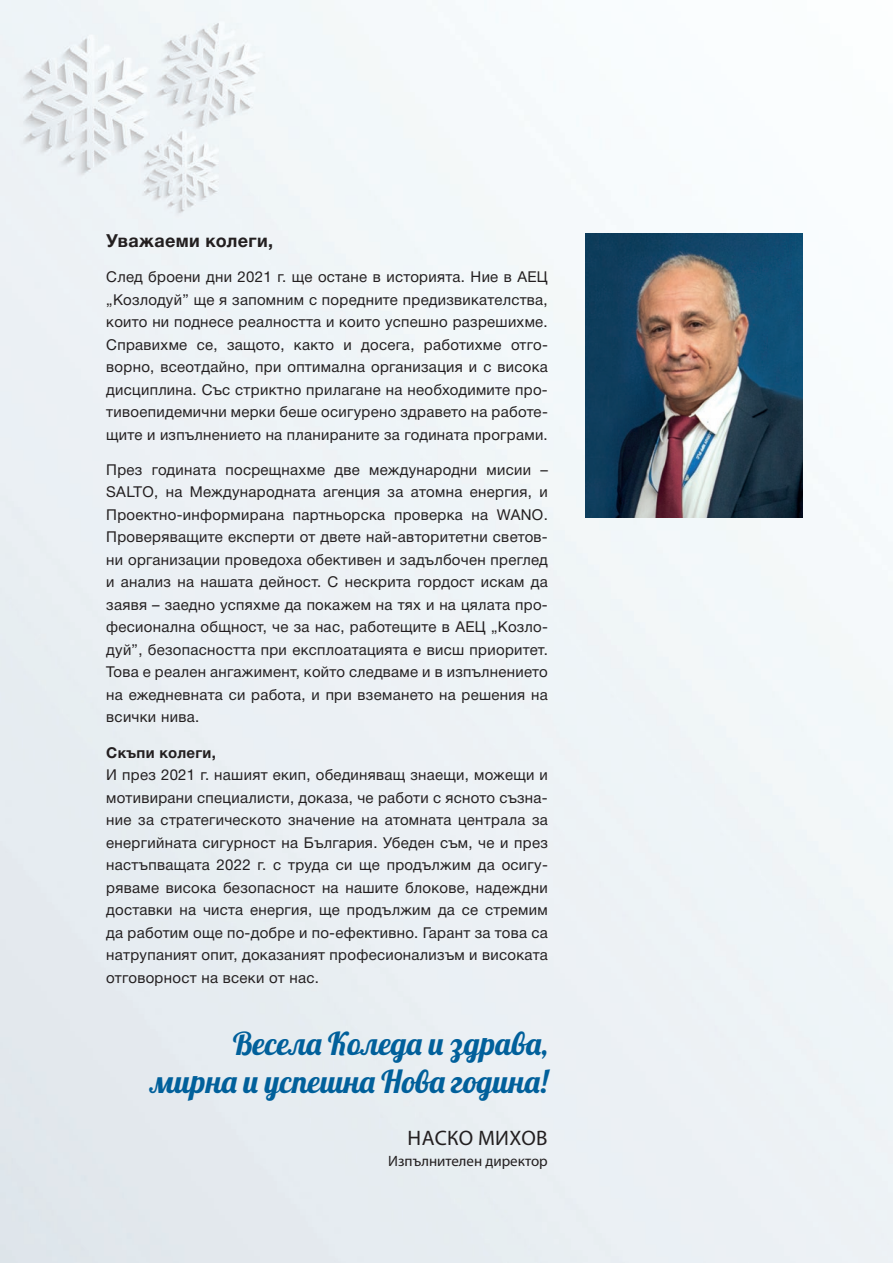
<style>
.page{position:relative;width:893px;height:1263px;background:#fff}
.page>*{position:absolute;margin:0;border:0;box-sizing:border-box;transform-origin:0 0}
.t1{font:31.5px/37.8px "Lobster";color:#01609b;text-align:right}
.t2{font:21px "Myriad Pro";letter-spacing:.02em;color:#231f20}
.t3{font:700 18px "Helvetica Neue Cyr";letter-spacing:.02em;color:#231f20}
.t4{font:15px/22.5px "Helvetica Neue Cyr";letter-spacing:.02em;color:#231f20;text-align:justify}
.t5{font:15px "Myriad Pro";color:#231f20}
.t6{font:700 15px "Helvetica Neue Cyr";letter-spacing:.02em;color:#231f20}
</style>
<div class="page">
<img style="left:0;top:0;width:893px;height:1263px">
<img style="left:585px;top:234px;width:217px;height:284px">
<p class="t3" style="left:106px;top:230px;width:168px">Уважаеми колеги,</p>
<p class="t4" style="left:106px;top:266px;width:443px">След броени дни 2021 г. ще остане в историята. Ние в АЕЦ „Козлодуй” ще я запомним с поредните предизвикателства, които ни поднесе реалността и които успешно разрешихме.<br>Справихме се, защото, както и досега, работихме отго&shy;ворно, всеотдайно, при оптимална организация и с висока дисциплина. Със стриктно прилагане на необходимите про&shy;тивоепидемични мерки беше осигурено здравето на работе&shy;щите и изпълнението на планираните за годината програми.</p>
<p class="t4" style="left:106px;top:458px;width:443px">През годината посрещнахме две международни мисии – SALTO, на Международната агенция за атомна енергия, и Проектно-информирана партньорска проверка на WANO.<br>Проверяващите експерти от двете най-авторитетни светов&shy;ни организации проведоха обективен и задълбочен преглед и анализ на нашата дейност. С нескрита гордост искам да заявя – заедно успяхме да покажем на тях и на цялата про&shy;фесионална общност, че за нас, работещите в АЕЦ „Козло&shy;дуй”, безопасността при експлоатацията е висш приоритет.<br>Това е реален ангажимент, който следваме и в изпълнението на ежедневната си работа, и при вземането на решения на всички нива.</p>
<p class="t6" style="left:106px;top:744px;width:111px">Скъпи колеги,</p>
<p class="t4" style="left:106px;top:764px;width:443px">И през 2021 г. нашият екип, обединяващ знаещи, можещи и мотивирани специалисти, доказа, че работи с ясното съзна&shy;ние за стратегическото значение на атомната централа за енергийната сигурност на България. Убеден съм, че и през настъпващата 2022 г. с труда си ще продължим да осигу&shy;ряваме висока безопасност на нашите блокове, надеждни доставки на чиста енергия, ще продължим да се стремим да работим още по-добре и по-ефективно. Гарант за това са натрупаният опит, доказаният професионализъм и високата отговорност на всеки от нас.</p>
<h1 class="t1" style="left:151px;top:1024px;width:399px">Весела Коледа и здрава, мирна и успешна Нова година!</h1>
<h2 class="t2" style="left:408px;top:1125px;width:142px">НАСКО МИХОВ</h2>
<p class="t5" style="left:388px;top:1152px;width:161px">Изпълнителен директор</p>
</div>
